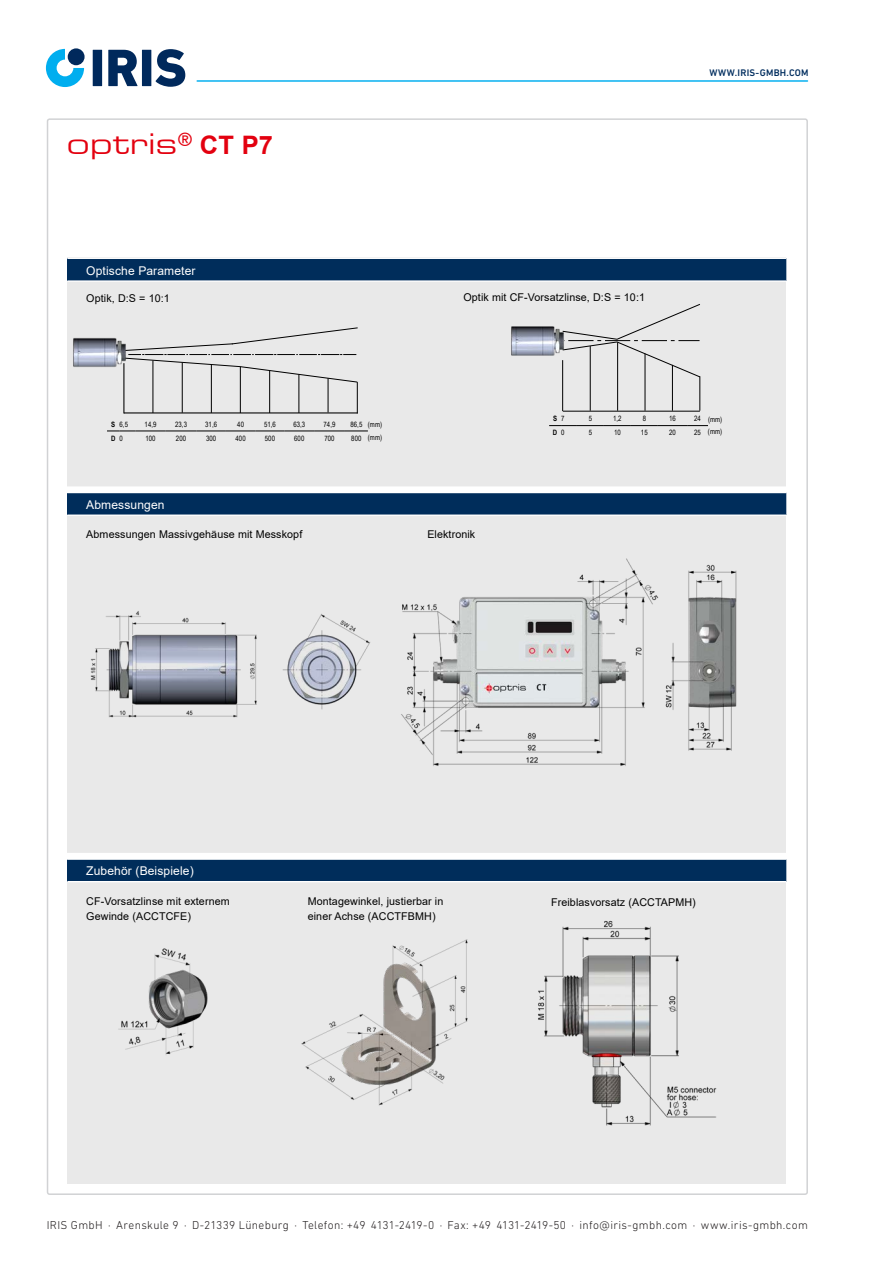
<style>
.page{position:relative;width:893px;height:1263px;background:#fff}
.page>*{position:absolute;margin:0;border:0;box-sizing:border-box;transform-origin:0 0}
.t1{font:28.2px "Eurostile Ex Two Normal";letter-spacing:.01em;color:#e3000f}
.t2{font:12px "Arial";letter-spacing:.01em;color:#fff}
.t3{font:300 11.7px "DIN Next LT Pro";letter-spacing:.03em;color:#231f20}
.t4{font:10.65px/14.7px "Arial";letter-spacing:.01em;color:#000}
.t5{font:500 9.75px "DIN Next LT Pro";letter-spacing:.025em;color:#002d5e}
.t6{font:7.35px "Arial Narrow";letter-spacing:.01em;color:#000}
.t7{font:700 7.35px "Arial Narrow";color:#000}
.s1{font-family:"Arial";font-weight:700;font-size:25.5px}
.s2{font-weight:700}
.s3{font-weight:400}
</style>
<div class="page">
<div style="left:67px;top:282px;width:719px;height:902px;background:#e9e9e9"></div>
<img style="left:86px;top:938px;width:155px;height:125px">
<img style="left:294px;top:930px;width:202px;height:183px">
<img style="left:524px;top:914px;width:193px;height:228px">
<svg style="left:107px;top:431px;width:28px;height:1px"></svg>
<hr style="left:135px;top:431px;width:31px;height:1px;background:#000">
<hr style="left:166px;top:431px;width:30px;height:1px;background:#000">
<hr style="left:196px;top:431px;width:30px;height:1px;background:#000">
<svg style="left:226px;top:431px;width:29px;height:1px"></svg>
<hr style="left:255px;top:431px;width:30px;height:1px;background:#000">
<svg style="left:285px;top:431px;width:29px;height:1px"></svg>
<hr style="left:314px;top:431px;width:31px;height:1px;background:#000">
<svg style="left:345px;top:431px;width:23px;height:1px"></svg>
<hr style="left:124px;top:412px;width:234px;height:1px;background:#000">
<hr style="left:123px;top:363px;width:1px;height:50px;background:#000">
<hr style="left:153px;top:360px;width:1px;height:53px;background:#000">
<hr style="left:182px;top:363px;width:1px;height:50px;background:#000">
<hr style="left:211px;top:365px;width:1px;height:48px;background:#000">
<hr style="left:240px;top:367px;width:1px;height:46px;background:#000">
<hr style="left:269px;top:370px;width:1px;height:43px;background:#000">
<hr style="left:299px;top:374px;width:1px;height:39px;background:#000">
<hr style="left:328px;top:378px;width:1px;height:34px;background:#000">
<hr style="left:357px;top:382px;width:1px;height:31px;background:#000">
<svg style="left:123px;top:327px;width:235px;height:56px;background:#dadada"></svg>
<div style="left:67px;top:258px;width:720px;height:23px;background:#002d5b"></div>
<hr style="left:67px;top:258px;width:720px;height:1px;background:#fff">
<svg style="left:786px;top:259px;width:1px;height:21px"></svg>
<hr style="left:67px;top:280px;width:720px;height:2px;background:#fff">
<div style="left:67px;top:492px;width:720px;height:23px;background:#002d5b"></div>
<svg style="left:786px;top:493px;width:1px;height:21px"></svg>
<hr style="left:67px;top:514px;width:720px;height:2px;background:#fff">
<div style="left:61px;top:486px;width:726px;height:7px;background:#fff"></div>
<div style="left:67px;top:859px;width:720px;height:23px;background:#002d5b"></div>
<svg style="left:786px;top:859px;width:1px;height:22px"></svg>
<hr style="left:67px;top:881px;width:720px;height:1px;background:#fff">
<div style="left:61px;top:853px;width:726px;height:6px;background:#fff"></div>
<svg style="left:549px;top:425px;width:159px;height:1px"></svg>
<hr style="left:562px;top:360px;width:1px;height:51px;background:#000">
<hr style="left:563px;top:411px;width:137px;height:1px;background:#000">
<hr style="left:590px;top:346px;width:1px;height:65px;background:#000">
<hr style="left:617px;top:342px;width:1px;height:69px;background:#000">
<hr style="left:645px;top:354px;width:1px;height:57px;background:#000">
<hr style="left:672px;top:365px;width:1px;height:46px;background:#000">
<hr style="left:700px;top:376px;width:1px;height:35px;background:#000">
<svg style="left:562px;top:303px;width:139px;height:75px;background:#ddd"></svg>
<img style="left:366px;top:517px;width:383px;height:271px">
<img style="left:76px;top:601px;width:297px;height:120px">
<img style="left:72px;top:333px;width:57px;height:38px">
<img style="left:510px;top:322px;width:57px;height:38px">
<div style="left:93px;top:50px;width:9px;height:36px;background:#00295c"></div>
<svg style="left:108px;top:50px;width:30px;height:36px"></svg>
<div style="left:142px;top:50px;width:9px;height:36px;background:#00295c"></div>
<svg style="left:155px;top:49px;width:30px;height:38px"></svg>
<svg style="left:46px;top:49px;width:38px;height:38px"></svg>
<hr style="left:197px;top:80px;width:610px;height:2px;background:#00aeef">
<p class="t1" style="left:67px;top:125px;width:208px">optris<sup>®</sup> <span class="s1">CT P7</span></p>
<p class="t2" style="left:86px;top:262px;width:111px">Optische Parameter</p>
<p class="t4" style="left:86px;top:290px;width:85px">Optik, D:S = 10:1</p>
<p class="t4" style="left:463px;top:290px;width:183px">Optik mit CF-Vorsatzlinse, D:S = 10:1</p>
<p class="t5" style="left:710px;top:67px;width:101px">WWW.IRIS-GMBH.COM</p>
<p class="t6" style="left:111px;top:419px;width:18px"><span class="s2">S</span> 6,5</p>
<p class="t6" style="left:145px;top:419px;width:13px">14,9</p>
<p class="t6" style="left:175px;top:419px;width:13px">23,3</p>
<p class="t6" style="left:205px;top:419px;width:13px">31,6</p>
<p class="t6" style="left:237px;top:419px;width:8px">40</p>
<p class="t6" style="left:264px;top:419px;width:13px">51,6</p>
<p class="t6" style="left:293px;top:419px;width:13px">63,3</p>
<p class="t6" style="left:324px;top:419px;width:13px">74,9</p>
<p class="t6" style="left:350px;top:419px;width:33px">86,5 (mm)</p>
<p class="t7" style="left:111px;top:433px;width:13px">D <span class="s3">0</span></p>
<p class="t6" style="left:145px;top:433px;width:12px">100</p>
<p class="t6" style="left:176px;top:433px;width:12px">200</p>
<p class="t6" style="left:206px;top:433px;width:12px">300</p>
<p class="t6" style="left:236px;top:433px;width:12px">400</p>
<p class="t6" style="left:265px;top:433px;width:12px">500</p>
<p class="t6" style="left:294px;top:433px;width:12px">600</p>
<p class="t6" style="left:324px;top:433px;width:12px">700</p>
<p class="t6" style="left:351px;top:432px;width:32px">800 (mm)</p>
<p class="t2" style="left:86px;top:496px;width:80px">Abmessungen</p>
<p class="t4" style="left:86px;top:526px;width:217px">Abmessungen Massivgehäuse mit Messkopf</p>
<p class="t4" style="left:427px;top:526px;width:50px">Elektronik</p>
<p class="t7" style="left:553px;top:413px;width:13px">S <span class="s3">7</span></p>
<p class="t6" style="left:589px;top:413px;width:5px">5</p>
<p class="t6" style="left:613px;top:413px;width:10px">1,2</p>
<p class="t6" style="left:643px;top:413px;width:5px">8</p>
<p class="t6" style="left:669px;top:413px;width:8px">16</p>
<p class="t6" style="left:694px;top:414px;width:30px">24 (mm)</p>
<p class="t7" style="left:553px;top:427px;width:13px">D <span class="s3">0</span></p>
<p class="t6" style="left:589px;top:427px;width:5px">5</p>
<p class="t6" style="left:614px;top:427px;width:8px">10</p>
<p class="t6" style="left:641px;top:427px;width:8px">15</p>
<p class="t6" style="left:669px;top:427px;width:8px">20</p>
<p class="t6" style="left:694px;top:426px;width:30px">25 (mm)</p>
<p class="t2" style="left:86px;top:863px;width:109px">Zubehör (Beispiele)</p>
<p class="t4" style="left:86px;top:894px;width:145px">CF-Vorsatzlinse mit externem<br>Gewinde (ACCTCFE)</p>
<p class="t4" style="left:308px;top:894px;width:137px">Montagewinkel, justierbar in einer Achse (ACCTFBMH)</p>
<p class="t4" style="left:551px;top:895px;width:146px">Freiblasvorsatz (ACCTAPMH)</p>
<p class="t3" style="left:47px;top:1218px;width:763px">IRIS GmbH · Arenskule 9 · D-21339 Lüneburg · Telefon: +49 4131-2419-0 · Fax: +49 4131-2419-50 · info@iris-gmbh.com · www.iris-gmbh.com</p>
</div>
